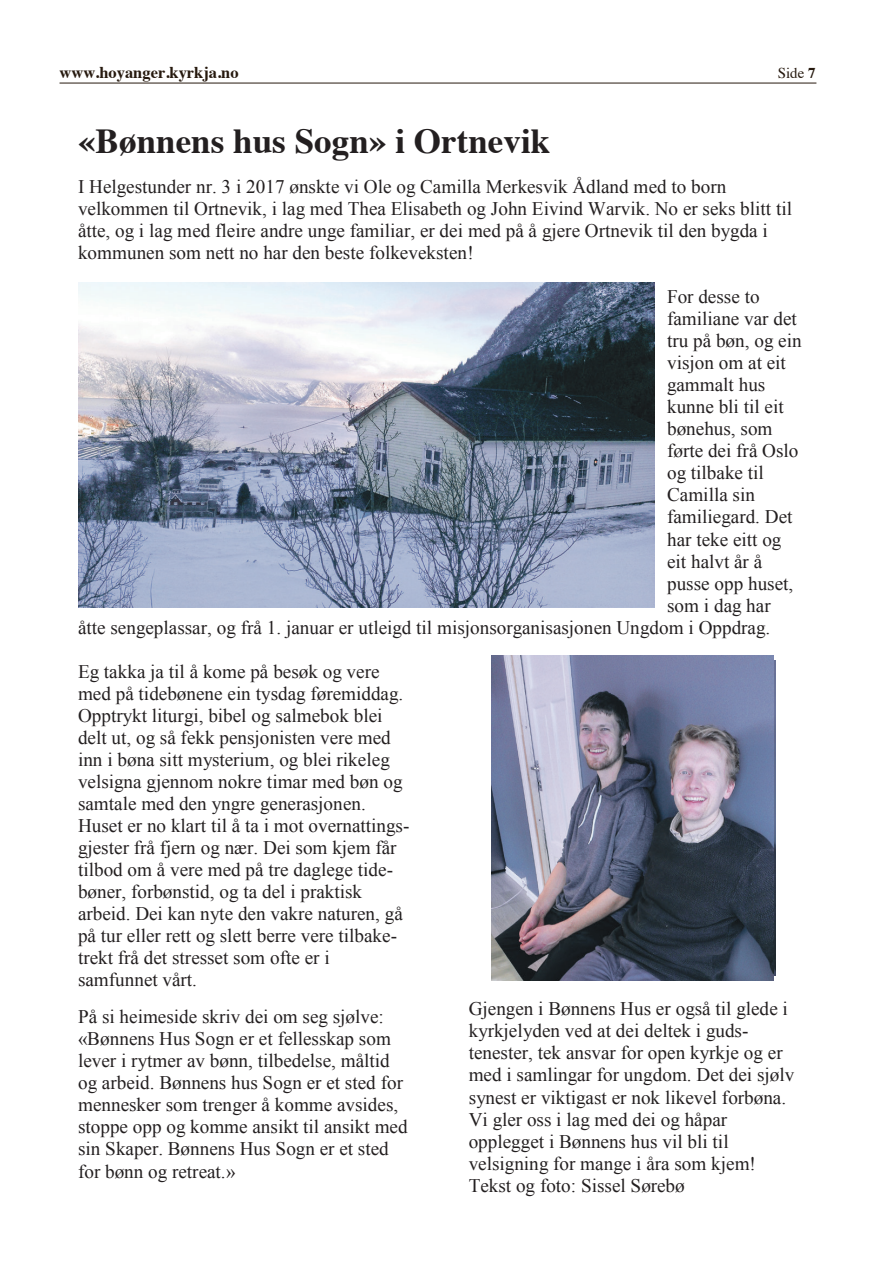
<style>
.page{position:relative;width:893px;height:1263px;background:#fff}
.page>*{position:absolute;margin:0;border:0;box-sizing:border-box;transform-origin:0 0}
.t1{font:700 35.1px "Times";color:#231f20}
.t2{font:19.2px/22px "Times New Roman";color:#231f20}
.t3{font:700 16.5px "Times";color:#26190e}
.t4{font:15px "Times";color:#26190e}
.s1{font-weight:700}
</style>
<div class="page">
<hr style="left:60px;top:83px;width:756px;height:1px;background:#26190e">
<img style="left:79px;top:283px;width:575px;height:324px">
<img style="left:491px;top:656px;width:283px;height:324px">
<p class="t3" style="left:60px;top:57px;width:181px">www.hoyanger.kyrkja.no</p>
<p class="t4" style="left:778px;top:59px;width:39px">Side <span class="s1">7</span></p>
<h1 class="t1" style="left:78px;top:108px;width:474px">«Bønnens hus Sogn» i Ortnevik</h1>
<p class="t2" style="left:78px;top:175px;width:715px">I Helgestunder nr. 3 i 2017 ønskte vi Ole og Camilla Merkesvik Ådland med to born velkommen til Ortnevik, i lag med Thea Elisabeth og John Eivind Warvik. No er seks blitt til åtte, og i lag med fleire andre unge familiar, er dei med på å gjere Ortnevik til den bygda i kommunen som nett no har den beste folkeveksten!</p>
<p class="t2" style="left:667px;top:285px;width:94px">For desse to</p>
<p class="t2" style="left:667px;top:307px;width:131px">familiane var det</p>
<p class="t2" style="left:667px;top:329px;width:136px">tru på bøn, og ein</p>
<p class="t2" style="left:667px;top:351px;width:120px">visjon om at eit</p>
<p class="t2" style="left:667px;top:373px;width:100px">gammalt hus</p>
<p class="t2" style="left:667px;top:395px;width:118px">kunne bli til eit</p>
<p class="t2" style="left:667px;top:417px;width:107px">bønehus, som</p>
<p class="t2" style="left:667px;top:440px;width:133px">førte dei frå Oslo</p>
<p class="t2" style="left:667px;top:462px;width:98px">og tilbake til</p>
<p class="t2" style="left:667px;top:484px;width:89px">Camilla sin</p>
<p class="t2" style="left:667px;top:506px;width:127px">familiegard. Det</p>
<p class="t2" style="left:667px;top:528px;width:116px">har teke eitt og</p>
<p class="t2" style="left:667px;top:550px;width:97px">eit halvt år å</p>
<p class="t2" style="left:667px;top:572px;width:128px">pusse opp huset,</p>
<p class="t2" style="left:667px;top:594px;width:105px">som i dag har</p>
<p class="t2" style="left:78px;top:616px;width:694px">åtte sengeplassar, og frå 1. januar er utleigd til misjonsorganisasjonen Ungdom i Oppdrag.</p>
<p class="t2" style="left:78px;top:660px;width:333px">Eg takka ja til å kome på besøk og vere med på tidebønene ein tysdag føremiddag.<br>Opptrykt liturgi, bibel og salmebok blei delt ut, og så fekk pensjonisten vere med inn i bøna sitt mysterium, og blei rikeleg velsigna gjennom nokre timar med bøn og samtale med den yngre generasjonen.<br>Huset er no klart til å ta i mot overnattings&shy;gjester frå fjern og nær. Dei som kjem får tilbod om å vere med på tre daglege tide&shy;bøner, forbønstid, og ta del i praktisk arbeid. Dei kan nyte den vakre naturen, gå på tur eller rett og slett berre vere tilbake&shy;trekt frå det stresset som ofte er i samfunnet vårt.</p>
<p class="t2" style="left:78px;top:1005px;width:331px">På si heimeside skriv dei om seg sjølve: «Bønnens Hus Sogn er et fellesskap som lever i rytmer av bønn, tilbedelse, måltid og arbeid. Bønnens hus Sogn er et sted for mennesker som trenger å komme avsides, stoppe opp og komme ansikt til ansikt med sin Skaper. Bønnens Hus Sogn er et sted for bønn og retreat.»</p>
<p class="t2" style="left:469px;top:997px;width:327px">Gjengen i Bønnens Hus er også til glede i kyrkjelyden ved at dei deltek i guds&shy;tenester, tek ansvar for open kyrkje og er med i samlingar for ungdom. Det dei sjølv synest er viktigast er nok likevel forbøna.<br>Vi gler oss i lag med dei og håpar opplegget i Bønnens hus vil bli til velsigning for mange i åra som kjem!<br>Tekst og foto: Sissel Sørebø</p>
</div>
